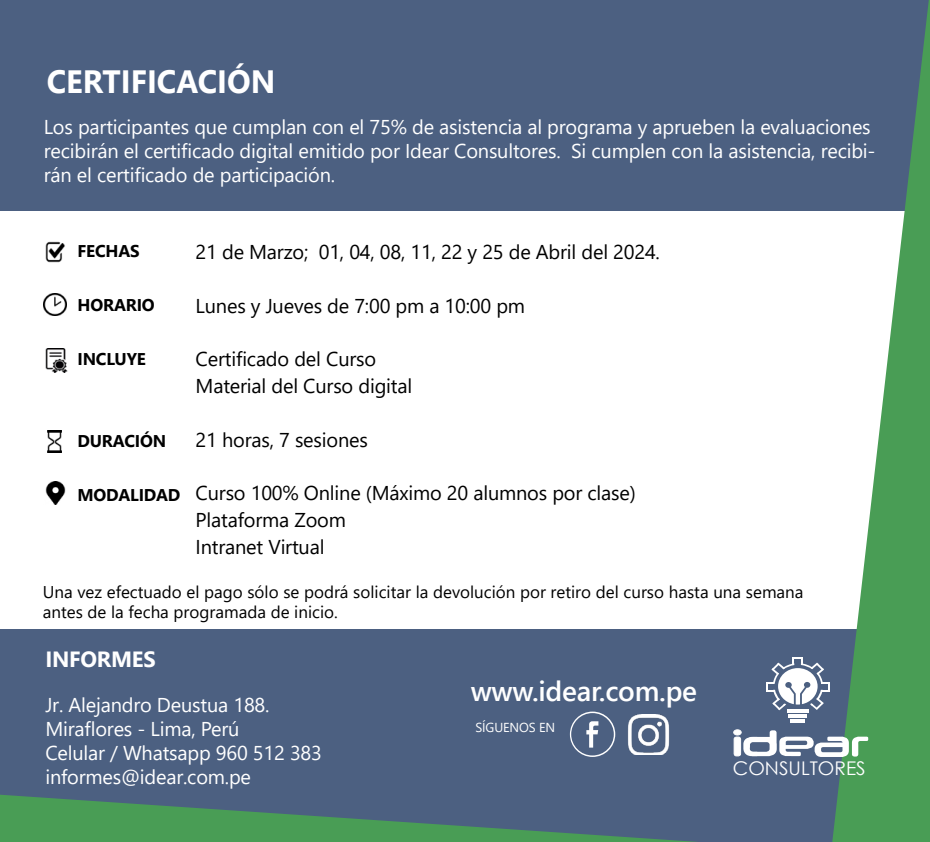
<style>
.page{position:relative;width:930px;height:842px;background:#4c6081}
.page>*{position:absolute;margin:0;border:0;box-sizing:border-box;transform-origin:0 0}
.t1{font:700 32.2px "Segoe UI";color:#fff}
.t2{font:600 28px "Segoe UI";letter-spacing:-.01em;color:#fff}
.t3{font:700 22px "Segoe UI";letter-spacing:-.01em;color:#fff}
.t4{font:20px/24px "Segoe UI";letter-spacing:-.01em;color:#fff}
.t5{font:20px/26.8px "Segoe UI";letter-spacing:-.01em;color:#000}
.t6{font:18.9px "Century Gothic";color:#fff}
.t7{font:17px/20.4px "Segoe UI";color:#000}
.t8{font:700 17px "Segoe UI";letter-spacing:-.01em;color:#000}
.t9{font:13px "Segoe UI";letter-spacing:-.01em;color:#fff}
</style>
<div class="page">
<svg style="left:570px;top:711px;width:45px;height:46px"></svg>
<div style="left:0;top:211px;width:930px;height:417px;background:#fff"></div>
<img style="left:44px;top:293px;width:23px;height:22px">
<img style="left:45px;top:482px;width:21px;height:23px">
<img style="left:45px;top:348px;width:23px;height:24px">
<img style="left:47px;top:430px;width:15px;height:22px">
<img style="left:45px;top:241px;width:20px;height:22px">
<svg style="left:832px;top:0;width:98px;height:842px"></svg>
<svg style="left:0;top:795px;width:696px;height:47px;fill:#499c55"></svg>
<hr style="left:787px;top:709px;width:22px;height:3px;background:#fff">
<hr style="left:789px;top:714px;width:18px;height:3px;background:#fff">
<hr style="left:790px;top:719px;width:15px;height:3px;background:#fff">
<svg style="left:766px;top:657px;width:63px;height:53px"></svg>
<svg style="left:733px;top:729px;width:135px;height:28px"></svg>
<img style="left:628px;top:715px;width:42px;height:39px">
<h1 class="t1" style="left:47px;top:51px;width:230px">CERTIFICACIÓN</h1>
<p class="t4" style="left:44px;top:113px;width:833px">Los participantes que cumplan con el 75% de asistencia al programa y aprueben la evaluaciones recibirán el certificado digital emitido por Idear Consultores. Si cumplen con la asistencia, recibi&shy;rán el certificado de participación.</p>
<p class="t8" style="left:77px;top:235px;width:64px">FECHAS</p>
<p class="t8" style="left:77px;top:289px;width:79px">HORARIO</p>
<p class="t8" style="left:77px;top:343px;width:70px">INCLUYE</p>
<p class="t8" style="left:77px;top:425px;width:90px">DURACIÓN</p>
<p class="t8" style="left:77px;top:479px;width:104px">MODALIDAD</p>
<p class="t5" style="left:196px;top:237px;width:466px">21 de Marzo; 01, 04, 08, 11, 22 y 25 de Abril del 2024.</p>
<p class="t5" style="left:196px;top:290px;width:331px">Lunes y Jueves de 7:00 pm a 10:00 pm</p>
<p class="t5" style="left:196px;top:344px;width:218px">Certificado del Curso<br>Material del Curso digital</p>
<p class="t5" style="left:196px;top:424px;width:174px">21 horas, 7 sesiones</p>
<p class="t5" style="left:196px;top:478px;width:442px">Curso 100% Online (Máximo 20 alumnos por clase)<br>Plataforma Zoom<br>Intranet Virtual</p>
<p class="t7" style="left:43px;top:580px;width:762px">Una vez efectuado el pago sólo se podrá solicitar la devolución por retiro del curso hasta una semana antes de la fecha programada de inicio.</p>
<p class="t3" style="left:45px;top:638px;width:112px">INFORMES</p>
<p class="t4" style="left:45px;top:691px;width:278px">Jr. Alejandro Deustua 188.<br>Miraflores - Lima, Perú<br>Celular / Whatsapp 960 512 383 informes@idear.com.pe</p>
<h2 class="t2" style="left:471px;top:664px;width:228px">www.idear.com.pe</h2>
<p class="t9" style="left:475px;top:715px;width:81px">SÍGUENOS EN</p>
<p class="t6" style="left:733px;top:755px;width:134px">CONSULTORES</p>
</div>
